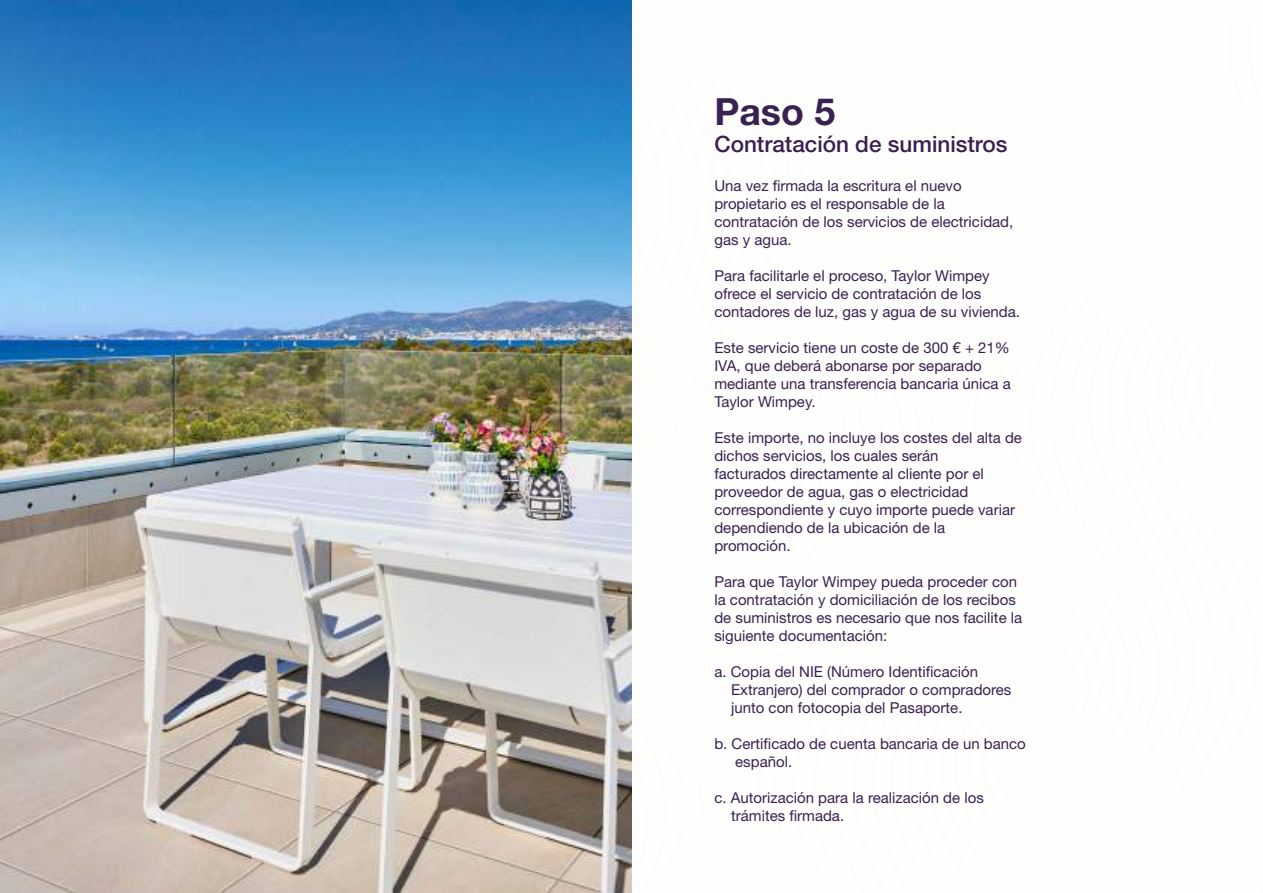
<style>
.page{position:relative;width:1263px;height:893px;background:#fff}
.page>*{position:absolute;margin:0;border:0;box-sizing:border-box;transform-origin:0 0}
.t1{font:700 37.5px "Helvetica Neue LT Std";color:#392152}
.t2{font:500 22.5px "Helvetica Neue LT Std";color:#392051}
.t3{font:15px/18px "Helvetica Neue LT Std";color:#392152}
</style>
<div class="page">
<img style="left:0;top:0;width:631px;height:893px">
<h1 class="t1" style="left:714px;top:88px;width:122px">Paso 5</h1>
<h2 class="t2" style="left:714px;top:130px;width:295px">Contratación de suministros</h2>
<p class="t3" style="left:714px;top:177px;width:300px">Una vez firmada la escritura el nuevo propietario es el responsable de la contratación de los servicios de electricidad, gas y agua.</p>
<p class="t3" style="left:714px;top:267px;width:307px">Para facilitarle el proceso, Taylor Wimpey ofrece el servicio de contratación de los contadores de luz, gas y agua de su vivienda.</p>
<p class="t3" style="left:714px;top:339px;width:298px">Este servicio tiene un coste de 300 € + 21% IVA, que deberá abonarse por separado mediante una transferencia bancaria única a Taylor Wimpey.</p>
<p class="t3" style="left:714px;top:429px;width:309px">Este importe, no incluye los costes del alta de dichos servicios, los cuales serán<br>facturados directamente al cliente por el proveedor de agua, gas o electricidad correspondiente y cuyo importe puede variar dependiendo de la ubicación de la promoción.</p>
<p class="t3" style="left:714px;top:573px;width:309px">Para que Taylor Wimpey pueda proceder con la contratación y domiciliación de los recibos de suministros es necesario que nos facilite la siguiente documentación:</p>
<p class="t3" style="left:731px;top:663px;width:282px;text-indent:-17px">a. Copia del NIE (Número Identificación<br>Extranjero) del comprador o compradores junto con fotocopia del Pasaporte.</p>
<p class="t3" style="left:735px;top:735px;width:292px;text-indent:-21px">b. Certificado de cuenta bancaria de un banco español.</p>
<p class="t3" style="left:731px;top:789px;width:254px;text-indent:-17px">c. Autorización para la realización de los trámites firmada.</p>
</div>
